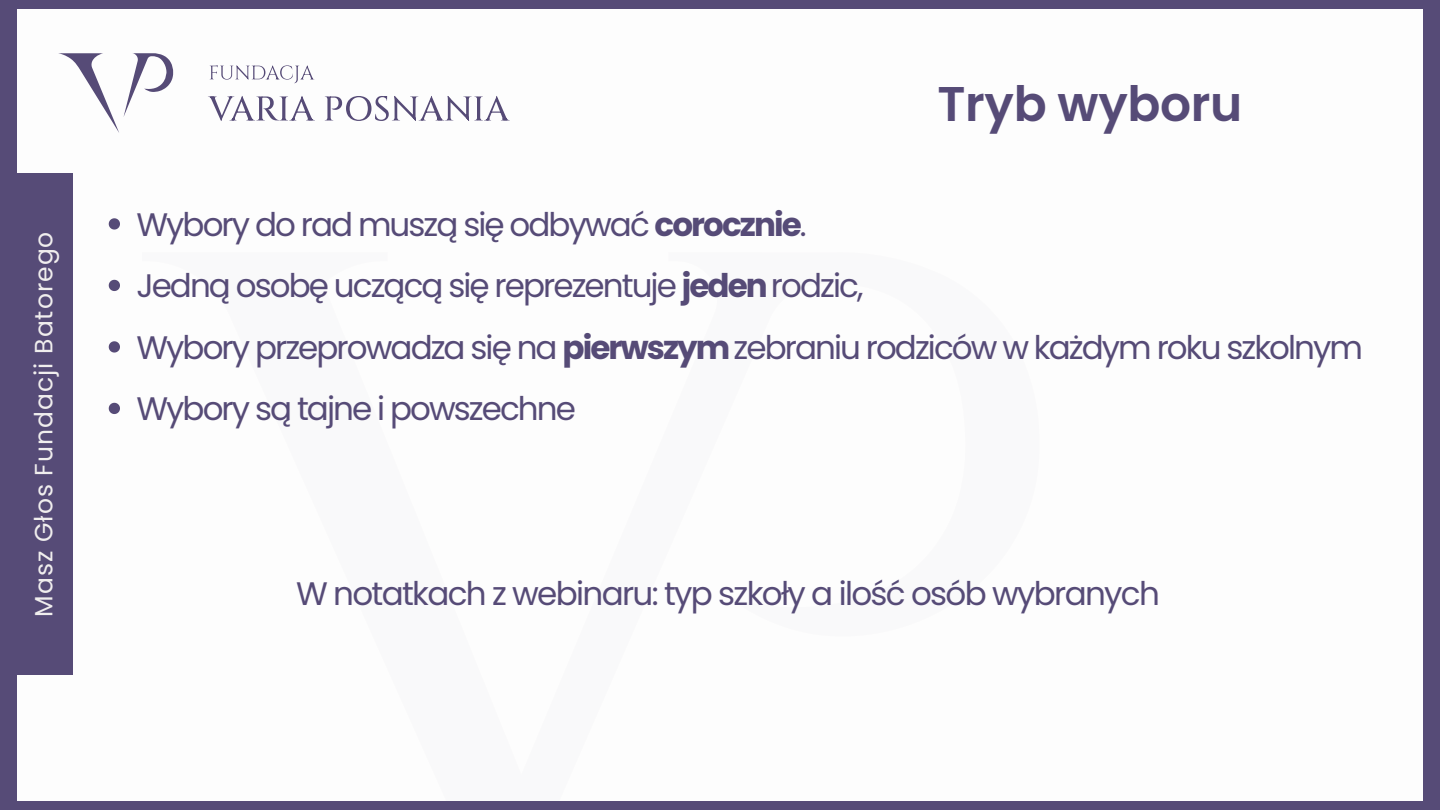
<style>
.page{position:relative;width:1440px;height:810px;background:#564b77}
.page>*{position:absolute;margin:0;border:0;box-sizing:border-box;transform-origin:0 0}
.t1{font:600 48.7px "Poppins";letter-spacing:-.005em;color:#564b77}
.t2{font:32.6px "Poppins";letter-spacing:-.06em;color:#564b77}
.t3{font:25px "Poppins";letter-spacing:.04em;color:#f0eeee}
.s1{font-weight:700}
</style>
<div class="page">
<div style="left:17px;top:9px;width:1406px;height:792px;background:#fdfdfd"></div>
<svg style="left:58px;top:53px;width:115px;height:80px"></svg>
<svg style="left:210px;top:65px;width:104px;height:18px"></svg>
<svg style="left:208px;top:96px;width:107px;height:25px"></svg>
<svg style="left:325px;top:96px;width:185px;height:25px"></svg>
<svg style="left:109px;top:218px;width:11px;height:12px"></svg>
<svg style="left:109px;top:280px;width:11px;height:11px"></svg>
<svg style="left:109px;top:341px;width:11px;height:12px"></svg>
<svg style="left:109px;top:403px;width:11px;height:11px"></svg>
<div style="left:16px;top:173px;width:57px;height:502px;background:#564b77"></div>
<p class="t3" style="left:26px;top:617px;width:387px;rotate:-90deg">Masz Głos Fundacji Batorego</p>
<p class="t1" style="left:938px;top:70px;width:306px">Tryb wyboru</p>
<p class="t2" style="left:136px;top:201px;width:672px">Wybory do rad muszą się odbywać <span class="s1">corocznie</span>.</p>
<p class="t2" style="left:136px;top:263px;width:729px">Jedną osobę uczącą się reprezentuje <span class="s1">jeden</span>rodzic,</p>
<p class="t2" style="left:136px;top:324px;width:1228px">Wybory przeprowadza się na <span class="s1">pierwszym</span>zebraniu rodziców w każdym roku szkolnym</p>
<p class="t2" style="left:136px;top:386px;width:441px">Wybory są tajne i powszechne</p>
<p class="t2" style="left:296px;top:570px;width:865px">W notatkach z webinaru: typ szkoły a ilość osób wybranych</p>
</div>
